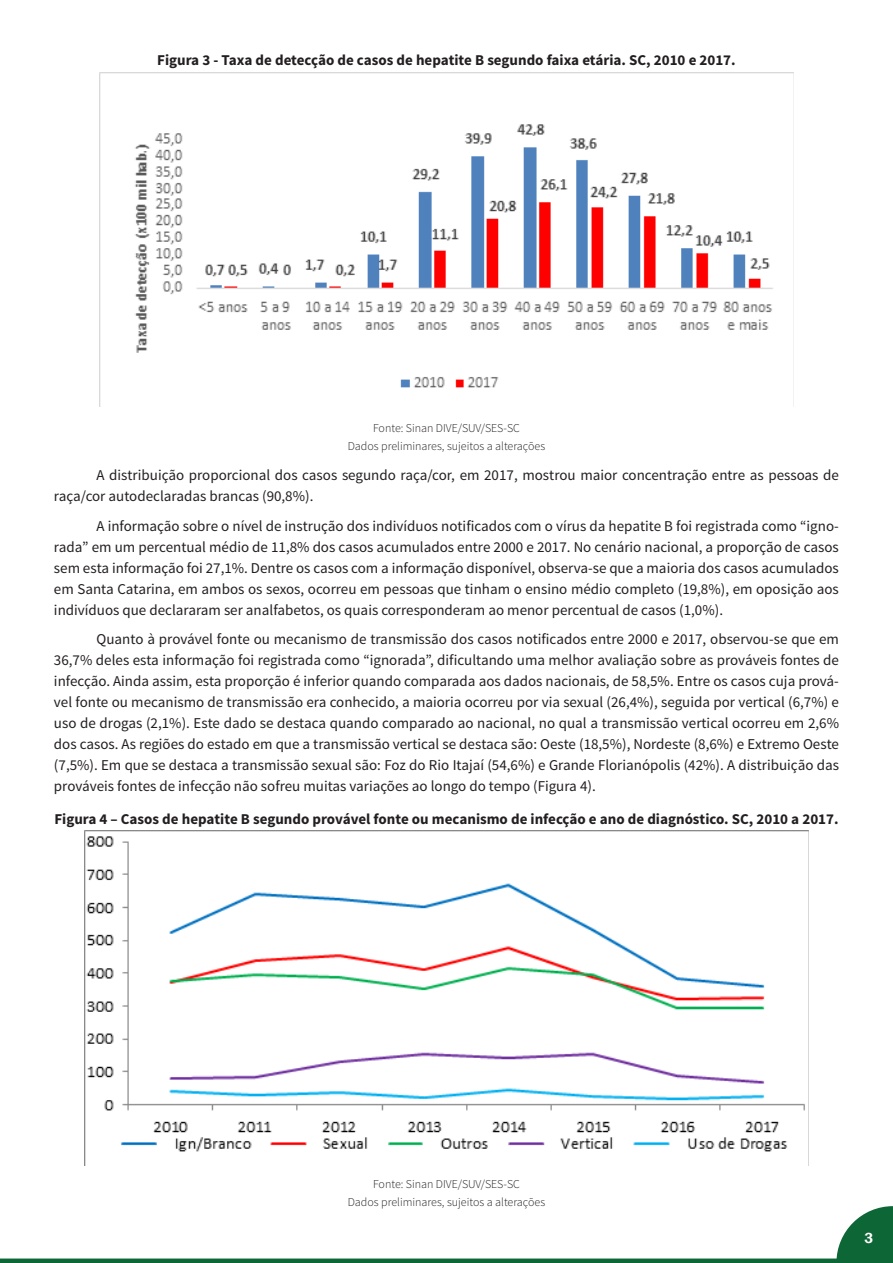
<style>
.page{position:relative;width:893px;height:1263px;background:#fff}
.page>*{position:absolute;margin:0;border:0;box-sizing:border-box;transform-origin:0 0}
.t1{font:15px/21px "Source Sans Pro";color:#231f20;text-align:justify}
.t2{font:700 15px "Source Sans Pro";color:#231f20}
.t3{font:600 15px "Franklin Gothic";color:#fff}
.t4{font:300 12px/18px "Source Sans Pro";color:#231f20;text-align:center}
</style>
<div class="page">
<svg style="left:836px;top:1206px;width:57px;height:52px"></svg>
<div style="left:0;top:1258px;width:893px;height:5px;background:#0d6635"></div>
<img style="left:100px;top:72px;width:693px;height:335px">
<img style="left:85px;top:831px;width:723px;height:335px">
<p class="t2" style="left:157px;top:51px;width:580px">Figura 3 - Taxa de detecção de casos de hepatite B segundo faixa etária. SC, 2010 e 2017.</p>
<p class="t4" style="left:348px;top:419px;width:199px">Fonte: Sinan DIVE/SUV/SES-SC<br>Dados preliminares, sujeitos a alterações</p>
<p class="t1" style="left:54px;top:465px;width:786px;text-indent:43px">A distribuição proporcional dos casos segundo raça/cor, em 2017, mostrou maior concentração entre as pessoas de raça/cor autodeclaradas brancas (90,8%).</p>
<p class="t1" style="left:54px;top:515px;width:786px;text-indent:43px">A informação sobre o nível de instrução dos indivíduos notificados com o vírus da hepatite B foi registrada como “igno&shy;rada” em um percentual médio de 11,8% dos casos acumulados entre 2000 e 2017. No cenário nacional, a proporção de casos sem esta informação foi 27,1%. Dentre os casos com a informação disponível, observa-se que a maioria dos casos acumulados em Santa Catarina, em ambos os sexos, ocorreu em pessoas que tinham o ensino médio completo (19,8%), em oposição aos indivíduos que declararam ser analfabetos, os quais corresponderam ao menor percentual de casos (1,0%).</p>
<p class="t1" style="left:54px;top:629px;width:787px;text-indent:43px">Quanto à provável fonte ou mecanismo de transmissão dos casos notificados entre 2000 e 2017, observou-se que em 36,7% deles esta informação foi registrada como “ignorada”, dificultando uma melhor avaliação sobre as prováveis fontes de infecção. Ainda assim, esta proporção é inferior quando comparada aos dados nacionais, de 58,5%. Entre os casos cuja prová&shy;vel fonte ou mecanismo de transmissão era conhecido, a maioria ocorreu por via sexual (26,4%), seguida por vertical (6,7%) e uso de drogas (2,1%). Este dado se destaca quando comparado ao nacional, no qual a transmissão vertical ocorreu em 2,6% dos casos. As regiões do estado em que a transmissão vertical se destaca são: Oeste (18,5%), Nordeste (8,6%) e Extremo Oeste (7,5%). Em que se destaca a transmissão sexual são: Foz do Rio Itajaí (54,6%) e Grande Florianópolis (42%). A distribuição das prováveis fontes de infecção não sofreu muitas variações ao longo do tempo (Figura 4).</p>
<p class="t2" style="left:54px;top:809px;width:786px">Figura 4 – Casos de hepatite B segundo provável fonte ou mecanismo de infecção e ano de diagnóstico. SC, 2010 a 2017.</p>
<p class="t4" style="left:348px;top:1175px;width:199px">Fonte: Sinan DIVE/SUV/SES-SC<br>Dados preliminares, sujeitos a alterações</p>
<p class="t3" style="left:864px;top:1229px;width:10px">3</p>
</div>
